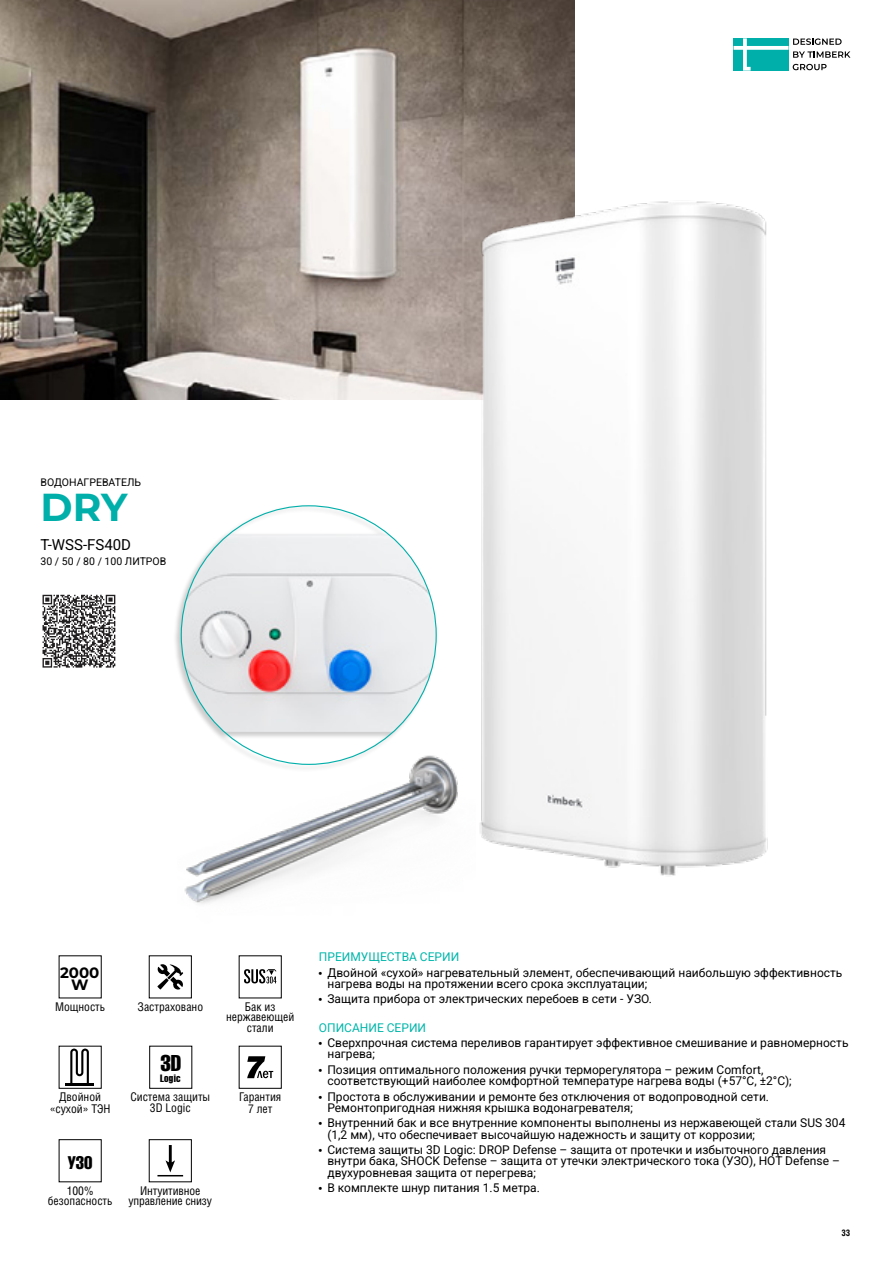
<style>
.page{position:relative;width:893px;height:1263px;background:#fff}
.page>*{position:absolute;margin:0;border:0;box-sizing:border-box;transform-origin:0 0}
.t1{font:700 39px "Montserrat";color:#00afaa}
.t2{font:22.5px "Helios Compressed C";color:#000}
.t3{font:18px "Helios Compressed C";color:#000}
.t4{font:15px "Roboto";color:#000}
.t5{font:700 15px/12px "Montserrat";color:#000;text-align:center}
.t6{font:12px/11.2px "Roboto";color:#000}
.t7{font:12px/10.5px "Helios Cond C";color:#000;text-align:center}
.t8{font:12px "Roboto";color:#00b6ab}
.t9{font:10.5px "Roboto";color:#000}
.t10{font:10.5px "Helios Compressed C";letter-spacing:.02em;color:#000}
.t11{font:700 9px "Helios Cond C";color:#000}
.s1{font-family:"Helios Cond C"}
</style>
<div class="page">
<svg style="left:733px;top:38px;width:117px;height:33px"></svg>
<img style="left:0;top:0;width:574px;height:400px">
<div style="left:149px;top:1139px;width:43px;height:43px;border:1px solid #000"></div>
<svg style="left:157px;top:1145px;width:26px;height:31px"></svg>
<img style="left:473px;top:182px;width:295px;height:694px">
<svg style="left:157px;top:964px;width:26px;height:25px"></svg>
<svg style="left:244px;top:969px;width:32px;height:14px"></svg>
<svg style="left:247px;top:1056px;width:26px;height:22px"></svg>
<svg style="left:70px;top:1048px;width:19px;height:36px"></svg>
<hr style="left:66px;top:1084px;width:28px;height:2px;background:#000">
<svg style="left:43px;top:595px;width:72px;height:73px"></svg>
<div style="left:174px;top:504px;width:264px;height:267px;background:#000;opacity:.2"></div>
<img style="left:181px;top:534px;width:255px;height:198px">
<img style="left:178px;top:736px;width:297px;height:168px">
<p class="t9" style="left:41px;top:475px;width:102px">ВОДОНАГРЕВАТЕЛЬ</p>
<h1 class="t1" style="left:41px;top:479px;width:88px">DRY</h1>
<p class="t4" style="left:41px;top:534px;width:92px">T-WSS-FS40D</p>
<p class="t9" style="left:41px;top:554px;width:127px">30 / 50 / 80 / 100 ЛИТРОВ</p>
<p class="t5" style="left:60px;top:966px;width:41px">2000<br>W</p>
<p class="t7" style="left:55px;top:1001px;width:52px">Мощность</p>
<p class="t7" style="left:137px;top:1001px;width:67px">Застраховано</p>
<p class="t7" style="left:226px;top:1001px;width:70px">Бак из нержавеющей стали</p>
<h2 class="t2" style="left:160px;top:1050px;width:22px">3D</h2>
<p class="t10" style="left:160px;top:1072px;width:22px">Logic</p>
<p class="t7" style="left:50px;top:1090px;width:62px;line-height:12px">Двойной «сухой» ТЭН</p>
<p class="t7" style="left:130px;top:1091px;width:81px">Система защиты<br>3D Logic</p>
<h3 class="t3" style="left:68px;top:1152px;width:26px">УЗО</h3>
<p class="t7" style="left:48px;top:1185px;width:66px">100% безопасность</p>
<p class="t7" style="left:129px;top:1185px;width:85px">Интуитивное управление снизу</p>
<p class="t7" style="left:239px;top:1090px;width:44px;line-height:12px">Гарантия<br>7 лет</p>
<p class="t8" style="left:319px;top:948px;width:142px">ПРЕИМУЩЕСТВА СЕРИИ</p>
<p class="t6" style="left:327px;top:966px;width:516px;text-indent:-9px"><span class="s1">•</span> Двойной «сухой» нагревательный элемент, обеспечивающий наибольшую эффективность нагрева воды на протяжении всего срока эксплуатации;</p>
<p class="t6" style="left:319px;top:993px;width:335px"><span class="s1">•</span> Защита прибора от электрических перебоев в сети - УЗО.</p>
<p class="t8" style="left:319px;top:1019px;width:109px">ОПИСАНИЕ СЕРИИ</p>
<p class="t6" style="left:327px;top:1037px;width:523px;text-indent:-9px"><span class="s1">•</span> Сверхпрочная система переливов гарантирует эффективное смешивание и равномерность нагрева;</p>
<p class="t6" style="left:327px;top:1063px;width:466px;text-indent:-9px"><span class="s1">•</span> Позиция оптимального положения ручки терморегулятора – режим Comfort, соответствующий наиболее комфортной температуре нагрева воды (+57°С, ±2°С);</p>
<p class="t6" style="left:327px;top:1090px;width:443px;text-indent:-9px"><span class="s1">•</span> Простота в обслуживании и ремонте без отключения от водопроводной сети.<br>Ремонтопригодная нижняя крышка водонагревателя;</p>
<p class="t6" style="left:327px;top:1117px;width:519px;text-indent:-9px"><span class="s1">•</span> Внутренний бак и все внутренние компоненты выполнены из нержавеющей стали SUS 304 (1,2 мм), что обеспечивает высочайшую надежность и защиту от коррозии;</p>
<p class="t6" style="left:327px;top:1144px;width:514px;text-indent:-9px"><span class="s1">•</span> Система защиты 3D Logic: DROP Defense – защита от протечки и избыточного давления внутри бака, SHOCK Defense – защита от утечки электрического тока (УЗО), HOT Defense – двухуровневая защита от перегрева;</p>
<p class="t6" style="left:319px;top:1182px;width:222px"><span class="s1">•</span> В комплекте шнур питания 1.5 метра.</p>
<p class="t11" style="left:841px;top:1227px;width:11px">33</p>
</div>
